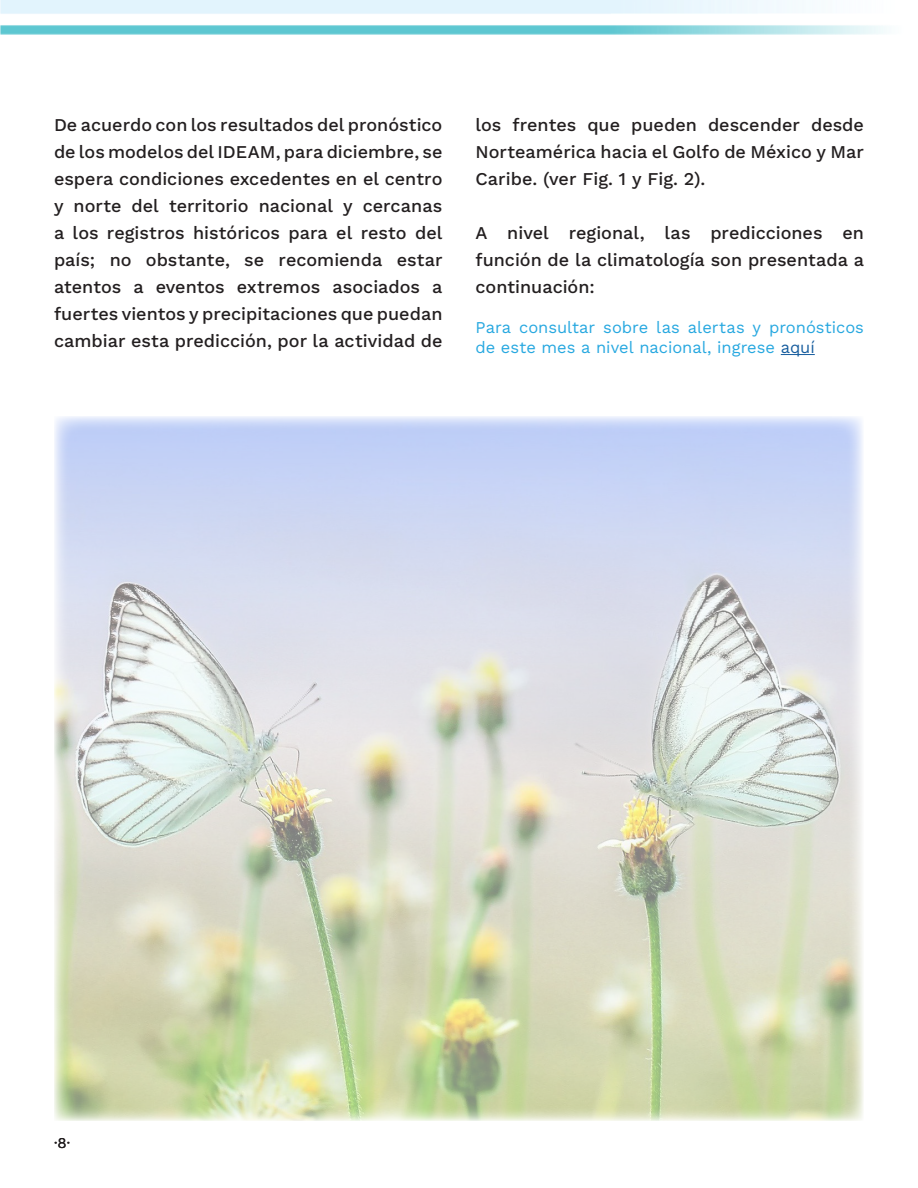
<style>
.page{position:relative;width:918px;height:1188px;background:#fff}
.page>*{position:absolute;margin:0;border:0;box-sizing:border-box;transform-origin:0 0}
.t1{font:18px/27px "Work Sans";color:#231f20;text-align:justify}
.t2{font:16.5px/19.8px "Work Sans";color:#27a8e0}
.t3{font:15px "Work Sans";color:#231f20}
.s1{color:#175d9e}
</style>
<div class="page">
<img style="left:0;top:0;width:886px;height:34px">
<hr style="left:781px;top:354px;width:34px;height:1px;background:#175d9e">
<img style="left:54px;top:416px;width:809px;height:705px">
<p class="t1" style="left:54px;top:111px;width:390px">De acuerdo con los resultados del pronóstico de los modelos del IDEAM, para diciembre, se espera condiciones excedentes en el centro y norte del territorio nacional y cercanas a los registros históricos para el resto del país; no obstante, se recomienda estar atentos a eventos extremos asociados a fuertes vientos y precipitaciones que puedan cambiar esta predicción, por la actividad de</p>
<p class="t1" style="left:476px;top:111px;width:390px">los frentes que pueden descender desde Norteamérica hacia el Golfo de México y Mar Caribe. (ver Fig. 1 y Fig. 2).</p>
<p class="t1" style="left:476px;top:219px;width:390px">A nivel regional, las predicciones en función de la climatología son presentada a continuación:</p>
<p class="t2" style="left:476px;top:317px;width:390px">Para consultar sobre las alertas y pronósticos de este mes a nivel nacional, ingrese <span class="s1">aquí</span></p>
<p class="t3" style="left:54px;top:1131px;width:18px">·8·</p>
</div>
